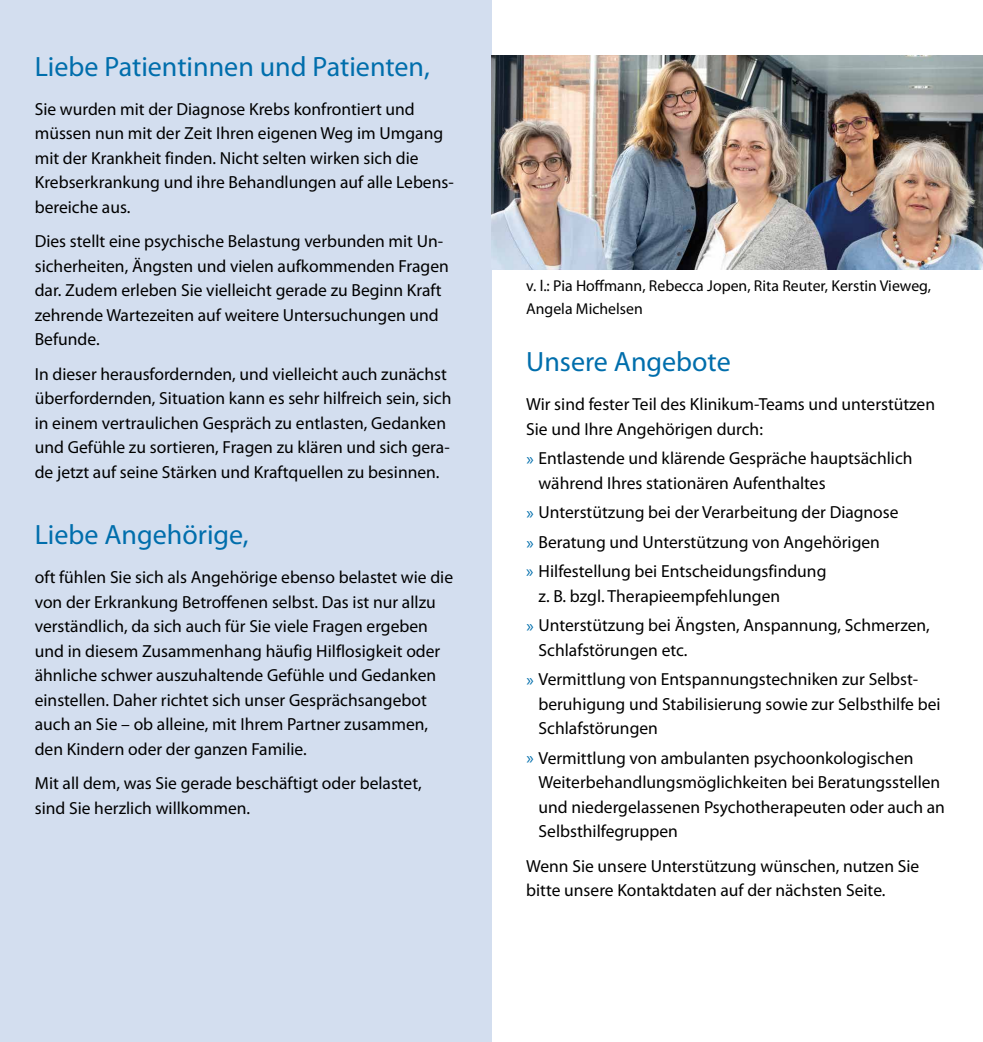
<style>
.page{position:relative;width:983px;height:1042px;background:#fff}
.page>*{position:absolute;margin:0;border:0;box-sizing:border-box;transform-origin:0 0}
.t1{font:28px "Myriad Pro";color:#006eac}
.t2{font:17.5px/24.5px "Myriad Pro";color:#000}
.t3{font:15.75px/22.8px "Myriad Pro";color:#000}
.s1{color:#006eac}
</style>
<div class="page">
<div style="left:0;top:0;width:491px;height:1042px;background:#d3deef"></div>
<img style="left:491px;top:56px;width:491px;height:213px">
<h1 class="t1" style="left:35px;top:49px;width:396px">Liebe Patientinnen und Patienten,</h1>
<p class="t2" style="left:35px;top:97px;width:420px">Sie wurden mit der Diagnose Krebs konfrontiert und müssen nun mit der Zeit Ihren eigenen Weg im Umgang mit der Krankheit finden. Nicht selten wirken sich die Krebserkrankung und ihre Behandlungen auf alle Lebens&shy;bereiche aus.</p>
<p class="t2" style="left:35px;top:229px;width:415px">Dies stellt eine psychische Belastung verbunden mit Un&shy;sicherheiten, Ängsten und vielen aufkommenden Fragen dar. Zudem erleben Sie vielleicht gerade zu Beginn Kraft zehrende Wartezeiten auf weitere Untersuchungen und Befunde.</p>
<p class="t2" style="left:35px;top:361px;width:418px">In dieser herausfordernden, und vielleicht auch zunächst überfordernden, Situation kann es sehr hilfreich sein, sich in einem vertraulichen Gespräch zu entlasten, Gedanken und Gefühle zu sortieren, Fragen zu klären und sich gera&shy;de jetzt auf seine Stärken und Kraftquellen zu besinnen.</p>
<h1 class="t1" style="left:35px;top:517px;width:215px">Liebe Angehörige,</h1>
<p class="t2" style="left:35px;top:565px;width:420px">oft fühlen Sie sich als Angehörige ebenso belastet wie die von der Erkrankung Betroffenen selbst. Das ist nur allzu verständlich, da sich auch für Sie viele Fragen ergeben und in diesem Zusammenhang häufig Hilflosigkeit oder ähnliche schwer auszuhaltende Gefühle und Gedanken einstellen. Daher richtet sich unser Gesprächsangebot auch an Sie – ob alleine, mit Ihrem Partner zusammen, den Kindern oder der ganzen Familie.</p>
<p class="t2" style="left:35px;top:771px;width:388px">Mit all dem, was Sie gerade beschäftigt oder belastet, sind Sie herzlich willkommen.</p>
<p class="t3" style="left:526px;top:274px;width:406px">v. l.: Pia Hoffmann, Rebecca Jopen, Rita Reuter, Kerstin Vieweg,<br>Angela Michelsen</p>
<h1 class="t1" style="left:526px;top:344px;width:206px">Unsere Angebote</h1>
<p class="t2" style="left:526px;top:392px;width:410px">Wir sind fester Teil des Klinikum-Teams und unterstützen<br>Sie und Ihre Angehörigen durch:</p>
<p class="t2" style="left:538px;top:446px;width:375px;text-indent:-12px"><span class="s1">»</span> Entlastende und klärende Gespräche hauptsächlich während Ihres stationären Aufenthaltes</p>
<p class="t2" style="left:526px;top:497px;width:374px;line-height:29.4px"><span class="s1">»</span> Unterstützung bei der Verarbeitung der Diagnose <span class="s1">»</span> Beratung und Unterstützung von Angehörigen<br><span class="s1">»</span> Hilfestellung bei Entscheidungsfindung</p>
<p class="t2" style="left:526px;top:581px;width:405px;line-height:29.4px;text-indent:12px">z. B. bzgl. Therapieempfehlungen<br><span class="s1">»</span> Unterstützung bei Ängsten, Anspannung, Schmerzen,</p>
<p class="t2" style="left:526px;top:635px;width:393px;line-height:29.4px;text-indent:12px">Schlafstörungen etc.<br><span class="s1">»</span> Vermittlung von Entspannungstechniken zur Selbst-</p>
<p class="t2" style="left:538px;top:691px;width:403px">beruhigung und Stabilisierung sowie zur Selbsthilfe bei<br>Schlafstörungen</p>
<p class="t2" style="left:538px;top:745px;width:408px;text-indent:-12px"><span class="s1">»</span> Vermittlung von ambulanten psychoonkologischen Weiterbehandlungsmöglichkeiten bei Beratungsstellen und niedergelassenen Psychotherapeuten oder auch an Selbsthilfegruppen</p>
<p class="t2" style="left:526px;top:853px;width:394px">Wenn Sie unsere Unterstützung wünschen, nutzen Sie bitte unsere Kontaktdaten auf der nächsten Seite.</p>
</div>
